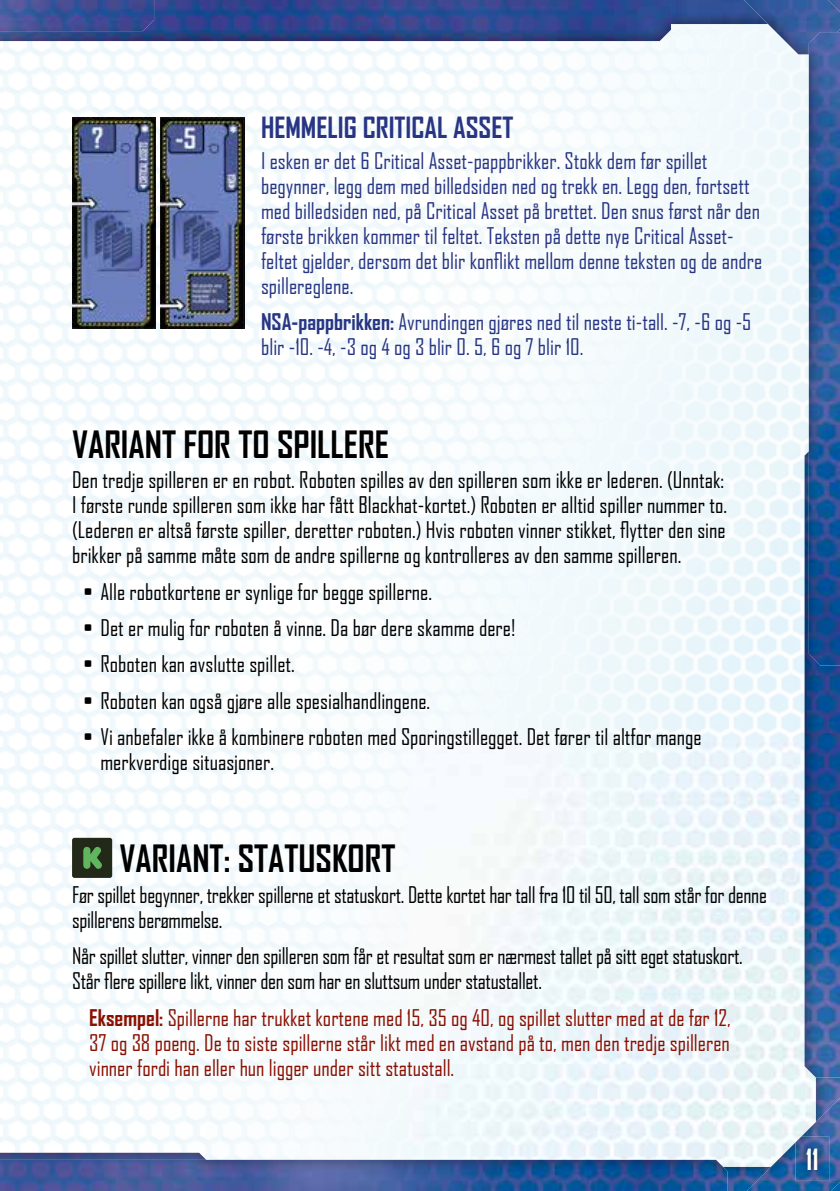
<style>
.page{position:relative;width:840px;height:1191px;background:#fff}
.page>*{position:absolute;margin:0;border:0;box-sizing:border-box;transform-origin:0 0}
.t1{font:700 36px "Agency FB";color:#000}
.t2{font:700 28px "Agency FB";color:#283583}
.t3{font:700 28px "Agency FB";color:#fff}
.t4{font:22px/25px "Agency FB";color:#000}
.t5{font:22px/25px "Agency FB";color:#283583}
.t6{font:22px/25px "Agency FB";color:#8a1002;text-align:justify}
.s1{font-weight:700}
</style>
<div class="page">
<img style="left:0;top:310px;width:808px;height:428px">
<img style="left:204px;top:24px;width:604px;height:286px">
<img style="left:0;top:41px;width:204px;height:269px">
<img style="left:670px;top:0;width:73px;height:24px">
<img style="left:727px;top:1167px;width:19px;height:24px">
<img style="left:746px;top:1098px;width:93px;height:93px">
<img style="left:743px;top:0;width:96px;height:54px">
<img style="left:804px;top:451px;width:35px;height:626px">
<img style="left:0;top:0;width:670px;height:41px">
<img style="left:0;top:1152px;width:206px;height:7px">
<img style="left:808px;top:32px;width:31px;height:633px">
<img style="left:0;top:0;width:154px;height:31px">
<img style="left:0;top:1159px;width:727px;height:32px">
<img style="left:795px;top:1136px;width:33px;height:44px">
<img style="left:72px;top:118px;width:83px;height:210px">
<img style="left:160px;top:118px;width:84px;height:210px">
<div style="left:72px;top:838px;width:40px;height:40px;background:#222918;border-radius:2px"></div>
<svg style="left:83px;top:847px;width:19px;height:21px"></svg>
<p class="t2" style="left:261px;top:110px;width:254px">HEMMELIG CRITICAL ASSET</p>
<p class="t5" style="left:261px;top:148px;width:502px">I esken er det 6 Critical Asset-pappbrikker. Stokk dem før spillet begynner, legg dem med billedsiden ned og trekk en. Legg den, fortsett med billedsiden ned, på Critical Asset på brettet. Den snus først når den første brikken kommer til feltet. Teksten på dette nye Critical Asset&shy;feltet gjelder, dersom det blir konflikt mellom denne teksten og de andre spillereglene.</p>
<p class="t5" style="left:261px;top:309px;width:491px"><span class="s1">NSA-pappbrikken:</span> Avrundingen gjøres ned til neste ti-tall. -7, -6 og -5 blir -10. -4, -3 og 4 og 3 blir 0. 5, 6 og 7 blir 10.</p>
<h1 class="t1" style="left:72px;top:421px;width:318px">VARIANT FOR TO SPILLERE</h1>
<p class="t4" style="left:72px;top:467px;width:656px">Den tredje spilleren er en robot. Roboten spilles av den spilleren som ikke er lederen. (Unntak:<br>I første runde spilleren som ikke har fått Blackhat-kortet.) Roboten er alltid spiller nummer to. (Lederen er altså første spiller, deretter roboten.) Hvis roboten vinner stikket, flytter den sine brikker på samme måte som de andre spillerne og kontrolleres av den samme spilleren.</p>
<p class="t4" style="left:83px;top:578px;width:350px">• Alle robotkortene er synlige for begge spillerne.</p>
<p class="t4" style="left:83px;top:615px;width:433px">• Det er mulig for roboten å vinne. Da bør dere skamme dere!</p>
<p class="t4" style="left:83px;top:651px;width:213px">• Roboten kan avslutte spillet.</p>
<p class="t4" style="left:83px;top:687px;width:348px">• Roboten kan også gjøre alle spesialhandlingene.</p>
<p class="t4" style="left:100px;top:724px;width:602px;text-indent:-17px">• Vi anbefaler ikke å kombinere roboten med Sporingstillegget. Det fører til altfor mange merkverdige situasjoner.</p>
<h1 class="t1" style="left:119px;top:836px;width:277px">VARIANT: STATUSKORT</h1>
<p class="t4" style="left:72px;top:881px;width:696px">Før spillet begynner, trekker spillerne et statuskort. Dette kortet har tall fra 10 til 50, tall som står for denne spillerens berømmelse.</p>
<p class="t4" style="left:72px;top:943px;width:671px">Når spillet slutter, vinner den spilleren som får et resultat som er nærmest tallet på sitt eget statuskort.<br>Står flere spillere likt, vinner den som har en sluttsum under statustallet.</p>
<p class="t6" style="left:89px;top:1004px;width:643px"><span class="s1">Eksempel:</span> Spillerne har trukket kortene med 15, 35 og 40, og spillet slutter med at de før 12, 37 og 38 poeng. De to siste spillerne står likt med en avstand på to, men den tredje spilleren vinner fordi han eller hun ligger under sitt statustall.</p>
<p class="t3" style="left:805px;top:1141px;width:15px">11</p>
</div>
